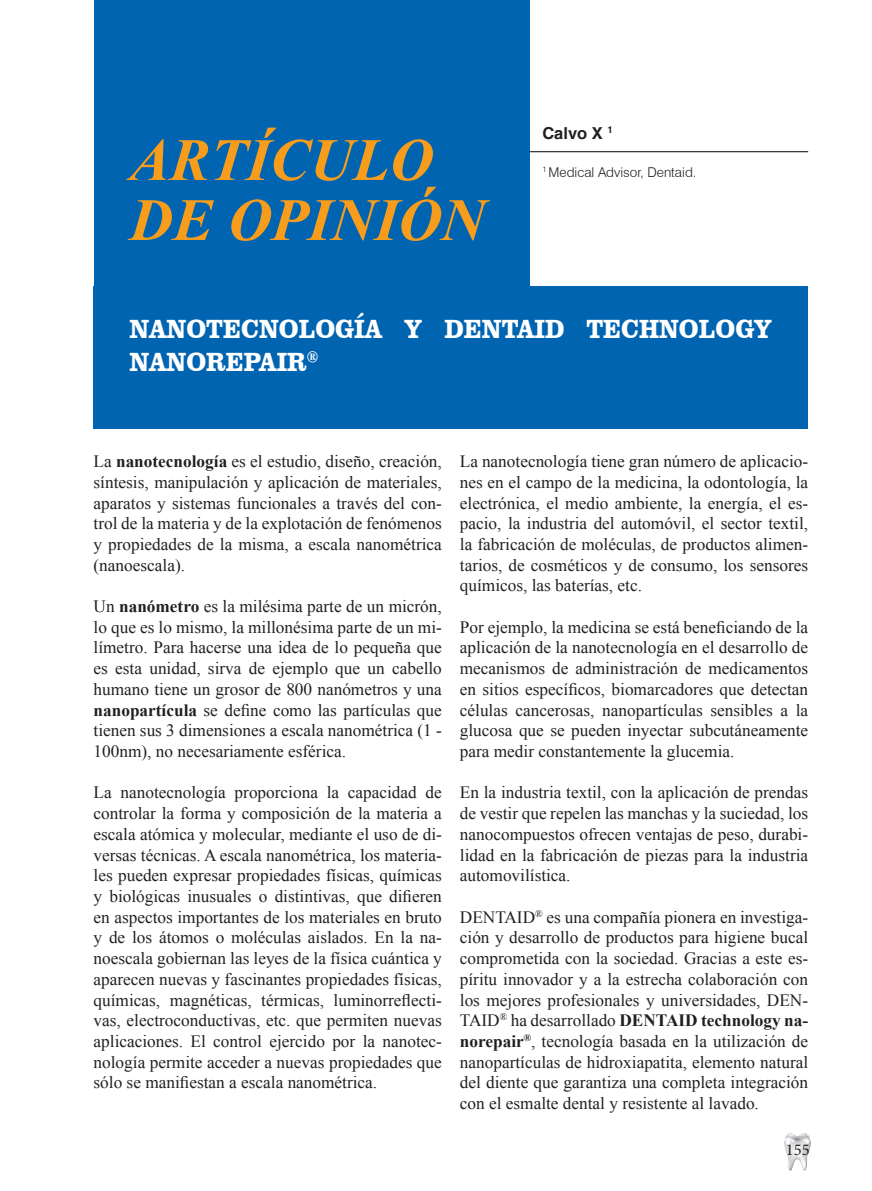
<style>
.page{position:relative;width:872px;height:1191px;background:#fff}
.page>*{position:absolute;margin:0;border:0;box-sizing:border-box;transform-origin:0 0}
.t1{font:italic 700 60px/60px "Times New Roman";color:#f89c1c}
.t2{font:700 27px/33px "Clarendon BT";color:#fff;scale:.9 1}
.t3{font:17.25px/20.7px "Times New Roman";color:#231f20;text-align:justify}
.t4{font:700 16.5px "Switzerland";color:#231f20}
.t5{font:16.5px "Minion Pro";color:#231f20}
.t6{font:300 13.5px "Swiss 721 BT";color:#231f20}
.s1{font-weight:700}
</style>
<div class="page">
<img style="left:784px;top:1133px;width:27px;height:37px">
<div style="left:94px;top:0;width:435px;height:296px;background:#0164b1"></div>
<div style="left:94px;top:286px;width:714px;height:142px;background:#0164b1"></div>
<hr style="left:529px;top:151px;width:279px;height:1px;background:#231f20">
<h1 class="t1" style="left:130px;top:128px;width:356px">ARTÍCULO<br>DE OPINIÓN</h1>
<p class="t4" style="left:542px;top:123px;width:72px">Calvo X <sup>1</sup></p>
<p class="t6" style="left:542px;top:163px;width:156px"><sup>1</sup> Medical Advisor, Dentaid.</p>
<h2 class="t2" style="left:129px;top:312px;width:716px">NANOTECNOLOGÍA Y DENTAID TECHNOLOGY<br>NANOREPAIR<sup>®</sup></h2>
<p class="t3" style="left:94px;top:451px;width:350px">La <span class="s1">nanotecnología</span> es el estudio, diseño, creación, síntesis, manipulación y aplicación de materiales, aparatos y sistemas funcionales a través del con&shy;trol de la materia y de la explotación de fenómenos y propiedades de la misma, a escala nanométrica (nanoescala).</p>
<p class="t3" style="left:94px;top:595px;width:350px">Un <span class="s1">nanómetro</span> es la milésima parte de un micrón, lo que es lo mismo, la millonésima parte de un mi&shy;límetro. Para hacerse una idea de lo pequeña que es esta unidad, sirva de ejemplo que un cabello humano tiene un grosor de 800 nanómetros y una <span class="s1">nanopartícula</span> se define como las partículas que tienen sus 3 dimensiones a escala nanométrica (1 - 100nm), no necesariamente esférica.</p>
<p class="t3" style="left:94px;top:782px;width:350px">La nanotecnología proporciona la capacidad de controlar la forma y composición de la materia a escala atómica y molecular, mediante el uso de di&shy;versas técnicas. A escala nanométrica, los materia&shy;les pueden expresar propiedades físicas, químicas y biológicas inusuales o distintivas, que difieren en aspectos importantes de los materiales en bruto y de los átomos o moléculas aislados. En la na&shy;noescala gobiernan las leyes de la física cuántica y aparecen nuevas y fascinantes propiedades físicas, químicas, magnéticas, térmicas, luminorreflecti&shy;vas, electroconductivas, etc. que permiten nuevas aplicaciones. El control ejercido por la nanotec&shy;nología permite acceder a nuevas propiedades que sólo se manifiestan a escala nanométrica.</p>
<p class="t3" style="left:460px;top:451px;width:350px">La nanotecnología tiene gran número de aplicacio&shy;nes en el campo de la medicina, la odontología, la electrónica, el medio ambiente, la energía, el es&shy;pacio, la industria del automóvil, el sector textil, la fabricación de moléculas, de productos alimen&shy;tarios, de cosméticos y de consumo, los sensores químicos, las baterías, etc.</p>
<p class="t3" style="left:460px;top:616px;width:350px">Por ejemplo, la medicina se está beneficiando de la aplicación de la nanotecnología en el desarrollo de mecanismos de administración de medicamentos en sitios específicos, biomarcadores que detectan células cancerosas, nanopartículas sensibles a la glucosa que se pueden inyectar subcutáneamente para medir constantemente la glucemia.</p>
<p class="t3" style="left:460px;top:782px;width:350px">En la industria textil, con la aplicación de prendas de vestir que repelen las manchas y la suciedad, los nanocompuestos ofrecen ventajas de peso, durabi&shy;lidad en la fabricación de piezas para la industria automovilística.</p>
<p class="t3" style="left:460px;top:906px;width:350px">DENTAID<sup>®</sup> es una compañía pionera en investiga&shy;ción y desarrollo de productos para higiene bucal comprometida con la sociedad. Gracias a este es&shy;píritu innovador y a la estrecha colaboración con los mejores profesionales y universidades, DEN-TAID<sup>®</sup> ha desarrollado <span class="s1">DENTAID technology na&shy;norepair</span><sup>®</sup>, tecnología basada en la utilización de nanopartículas de hidroxiapatita, elemento natural del diente que garantiza una completa integración con el esmalte dental y resistente al lavado.</p>
<p class="t5" style="left:786px;top:1138px;width:25px">155</p>
</div>
